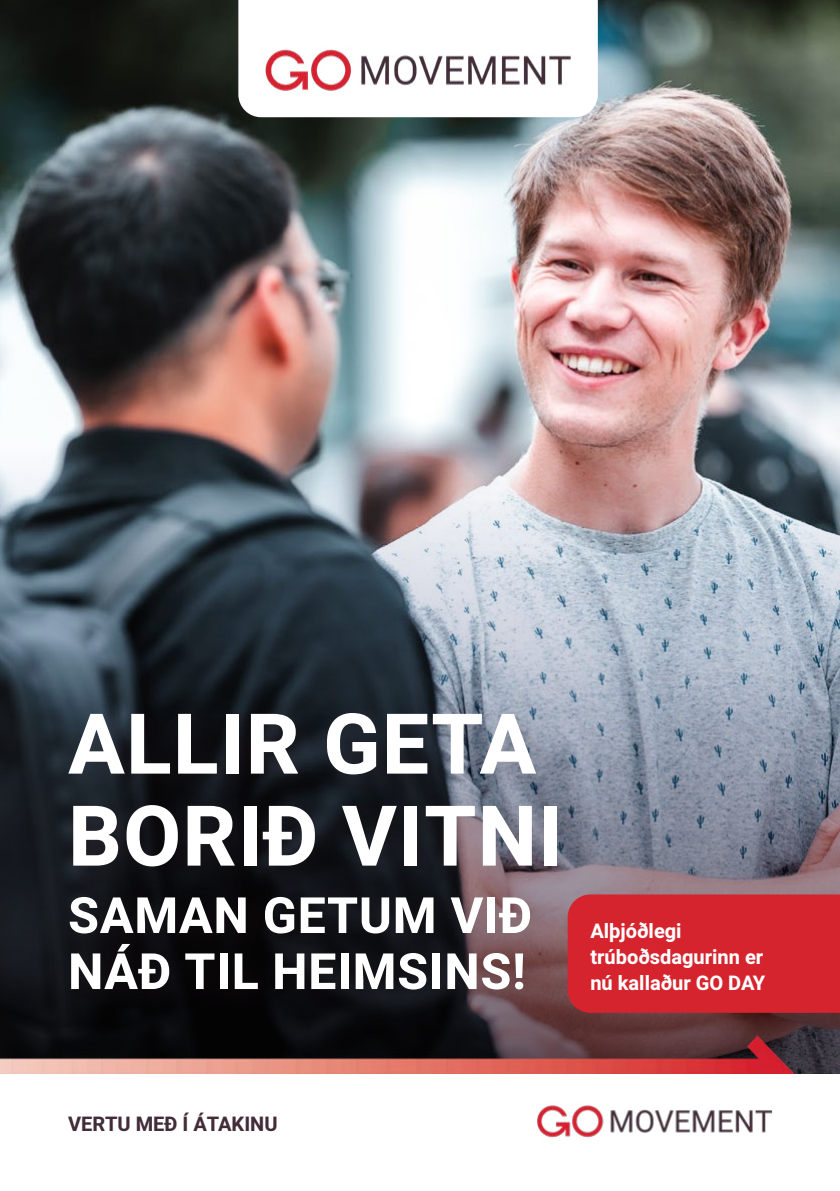
<style>
.page{position:relative;width:840px;height:1191px;background:#fff}
.page>*{position:absolute;margin:0;border:0;box-sizing:border-box;transform-origin:0 0}
.t1{font:700 84px/92px "Heebo";letter-spacing:.015em;color:#fff}
.t2{font:700 50px/56px "Heebo";letter-spacing:.015em;color:#fff}
.t3{font:700 20px/26px "Heebo";color:#fff}
.t4{font:700 20px "Heebo";color:#412c37}
</style>
<div class="page">
<img style="left:0;top:0;width:839px;height:448px">
<img style="left:0;top:448px;width:839px;height:625px">
<img style="left:537px;top:1105px;width:235px;height:33px">
<img style="left:0;top:1035px;width:794px;height:38px">
<svg style="left:238px;top:0;width:359px;height:23px"></svg>
<img style="left:238px;top:23px;width:359px;height:94px">
<div style="left:52px;top:694px;width:536px;height:326px;background:#412c37;opacity:.25"></div>
<div style="left:567px;top:894px;width:272px;height:118px;background:#d6242f"></div>
<h1 class="t1" style="left:68px;top:700px;width:496px">ALLIR GETA<br>BORIÐ VITNI</h1>
<h2 class="t2" style="left:68px;top:888px;width:465px">SAMAN GETUM VIÐ<br>NÁÐ TIL HEIMSINS!</h2>
<p class="t3" style="left:590px;top:918px;width:176px">Alþjóðlegi trúboðsdagurinn er nú kallaður GO DAY</p>
<p class="t4" style="left:68px;top:1110px;width:211px">VERTU MEÐ Í ÁTAKINU</p>
</div>
